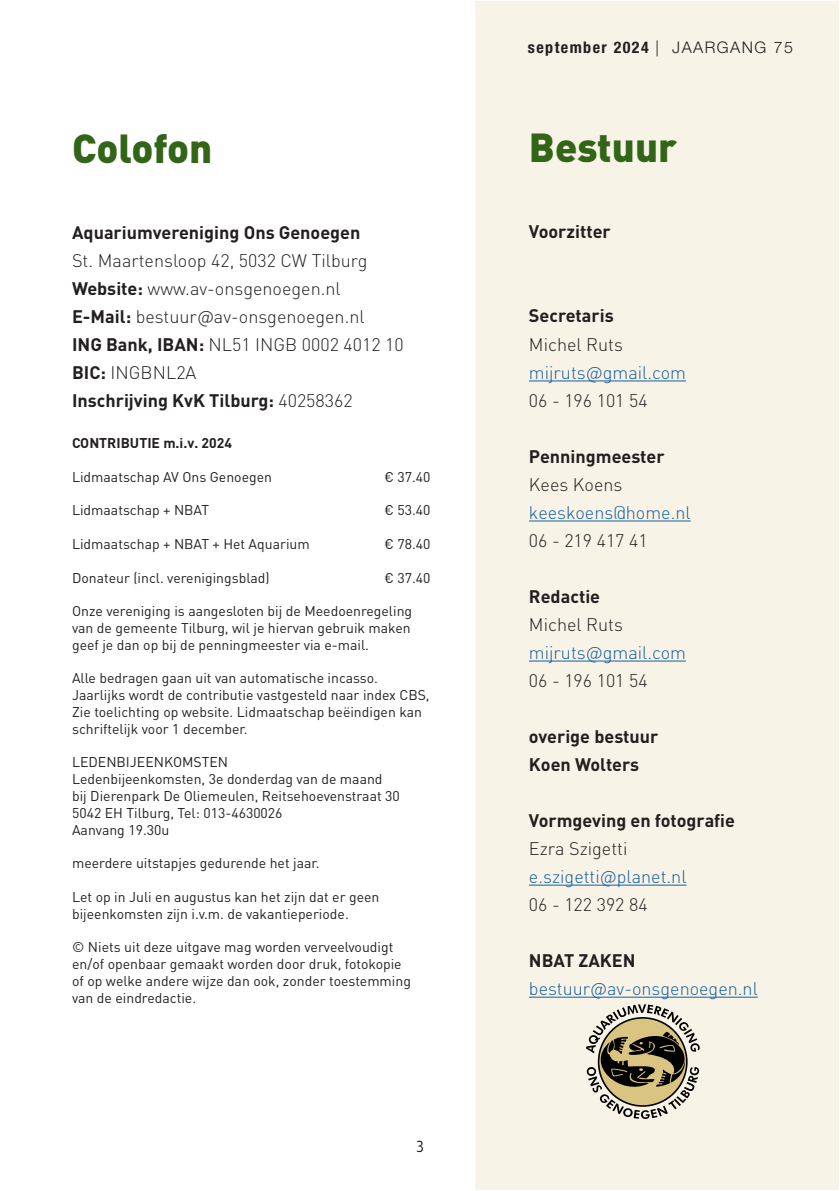
<style>
.page{position:relative;width:840px;height:1191px;background:#fff}
.page>*{position:absolute;margin:0;border:0;box-sizing:border-box;transform-origin:0 0}
.t1{font:900 40px "DIN Pro";color:#326518}
.t2{font:300 18px/28px "DIN Pro";color:#231f20}
.t3{font:700 18px/28px "DIN Pro";color:#231f20}
.t4{font:300 18px "DIN Pro";color:#175d9e}
.t5{font:700 condensed 16px "Helvetica Neue";letter-spacing:.09em;color:#231f20}
.t6{font:16px "Centrale Sans Cnd";color:#231f20}
.t7{font:14px/16.8px "DIN Pro";color:#231f20}
.t8{font:700 14px "DIN Pro";color:#231f20}
.s1{font-weight:700}
.s2{font-weight:300}
.s3{font-weight:300;font-stretch:normal}
</style>
<div class="page">
<div style="left:475px;top:1px;width:363px;height:1189px;background:#f7f3e6"></div>
<hr style="left:528px;top:380px;width:157px;height:1px;background:#175d9e">
<hr style="left:528px;top:520px;width:162px;height:1px;background:#175d9e">
<hr style="left:528px;top:660px;width:157px;height:1px;background:#175d9e">
<hr style="left:528px;top:884px;width:158px;height:1px;background:#175d9e">
<hr style="left:528px;top:996px;width:229px;height:1px;background:#175d9e">
<svg style="left:586px;top:1004px;width:113px;height:115px"></svg>
<p class="t1" style="left:72px;top:122px;width:142px">Colofon</p>
<p class="t2" style="left:72px;top:218px;width:296px"><span class="s1">Aquariumvereniging Ons Genoegen<br></span>St. Maartensloop 42, 5032 CW Tilburg<br><span class="s1">Website:</span> www.av-onsgenoegen.nl</p>
<p class="t2" style="left:72px;top:302px;width:333px"><span class="s1">E-Mail:</span> bestuur@av-onsgenoegen.nl<br><span class="s1">ING Bank, IBAN:</span> NL51 INGB 0002 4012 10</p>
<p class="t3" style="left:72px;top:358px;width:282px">BIC: <span class="s2">INGBNL2A<br></span>Inschrijving KvK Tilburg: <span class="s2">40258362</span></p>
<p class="t8" style="left:72px;top:433px;width:161px">CONTRIBUTIE m.i.v. 2024</p>
<p class="t7" style="left:72px;top:468px;width:201px">Lidmaatschap AV Ons Genoegen</p>
<p class="t7" style="left:384px;top:468px;width:47px">€ 37.40</p>
<p class="t7" style="left:72px;top:501px;width:138px">Lidmaatschap + NBAT</p>
<p class="t7" style="left:384px;top:501px;width:47px">€ 53.40</p>
<p class="t7" style="left:72px;top:535px;width:239px">Lidmaatschap + NBAT + Het Aquarium</p>
<p class="t7" style="left:384px;top:535px;width:47px">€ 78.40</p>
<p class="t7" style="left:72px;top:568px;width:199px">Donateur (incl. verenigingsblad)</p>
<p class="t7" style="left:384px;top:568px;width:47px">€ 37.40</p>
<p class="t7" style="left:72px;top:602px;width:341px;text-align:justify">Onze vereniging is aangesloten bij de Meedoenregeling van de gemeente Tilburg, wil je hiervan gebruik maken geef je dan op bij de penningmeester via e-mail.</p>
<p class="t7" style="left:72px;top:669px;width:359px">Alle bedragen gaan uit van automatische incasso.<br>Jaarlijks wordt de contributie vastgesteld naar index CBS,</p>
<p class="t7" style="left:72px;top:703px;width:351px">Zie toelichting op website. Lidmaatschap beëindigen kan</p>
<p class="t7" style="left:72px;top:720px;width:177px">schriftelijk voor 1 december.</p>
<p class="t7" style="left:72px;top:753px;width:157px">LEDENBIJEENKOMSTEN</p>
<p class="t7" style="left:72px;top:770px;width:312px">Ledenbijeenkomsten, 3e donderdag van de maand</p>
<p class="t7" style="left:72px;top:787px;width:329px">bij Dierenpark De Oliemeulen, Reitsehoevenstraat 30</p>
<p class="t7" style="left:72px;top:804px;width:212px">5042 EH Tilburg, Tel: 013-4630026</p>
<p class="t7" style="left:72px;top:820px;width:99px">Aanvang 19.30u</p>
<p class="t7" style="left:72px;top:854px;width:249px">meerdere uitstapjes gedurende het jaar.</p>
<p class="t7" style="left:72px;top:888px;width:309px">Let op in Juli en augustus kan het zijn dat er geen bijeenkomsten zijn i.v.m. de vakantieperiode.</p>
<p class="t7" style="left:72px;top:938px;width:340px">© Niets uit deze uitgave mag worden verveelvoudigt en/of openbaar gemaakt worden door druk, fotokopie of op welke andere wijze dan ook, zonder toestemming van de eindredactie.</p>
<p class="t6" style="left:416px;top:1137px;width:9px">3</p>
<p class="t5" style="left:527px;top:34px;width:266px">september 2024 <span class="s3">| JAARGANG 75</span></p>
<p class="t1" style="left:528px;top:121px;width:150px">Bestuur</p>
<p class="t3" style="left:528px;top:217px;width:83px">Voorzitter</p>
<p class="t3" style="left:528px;top:301px;width:86px">Secretaris</p>
<p class="t2" style="left:528px;top:329px;width:95px">Michel Ruts</p>
<p class="t4" style="left:528px;top:360px;width:158px">mijruts@gmail.com</p>
<p class="t2" style="left:528px;top:385px;width:120px">06 - 196 101 54</p>
<p class="t3" style="left:528px;top:441px;width:137px">Penningmeester</p>
<p class="t2" style="left:528px;top:469px;width:95px">Kees Koens</p>
<p class="t4" style="left:528px;top:500px;width:163px">keeskoens@home.nl</p>
<p class="t2" style="left:528px;top:525px;width:120px">06 - 219 417 41</p>
<p class="t3" style="left:528px;top:581px;width:73px">Redactie</p>
<p class="t2" style="left:528px;top:609px;width:95px">Michel Ruts</p>
<p class="t4" style="left:528px;top:640px;width:158px">mijruts@gmail.com</p>
<p class="t2" style="left:528px;top:665px;width:120px">06 - 196 101 54</p>
<p class="t3" style="left:528px;top:721px;width:131px">overige bestuur</p>
<p class="t3" style="left:528px;top:749px;width:112px">Koen Wolters</p>
<p class="t3" style="left:528px;top:805px;width:207px">Vormgeving en fotografie</p>
<p class="t2" style="left:528px;top:833px;width:100px">Ezra Szigetti</p>
<p class="t4" style="left:528px;top:864px;width:159px">e.szigetti@planet.nl</p>
<p class="t2" style="left:528px;top:889px;width:120px">06 - 122 392 84</p>
<p class="t3" style="left:528px;top:945px;width:108px">NBAT ZAKEN</p>
<p class="t4" style="left:528px;top:976px;width:230px">bestuur@av-onsgenoegen.nl</p>
</div>
